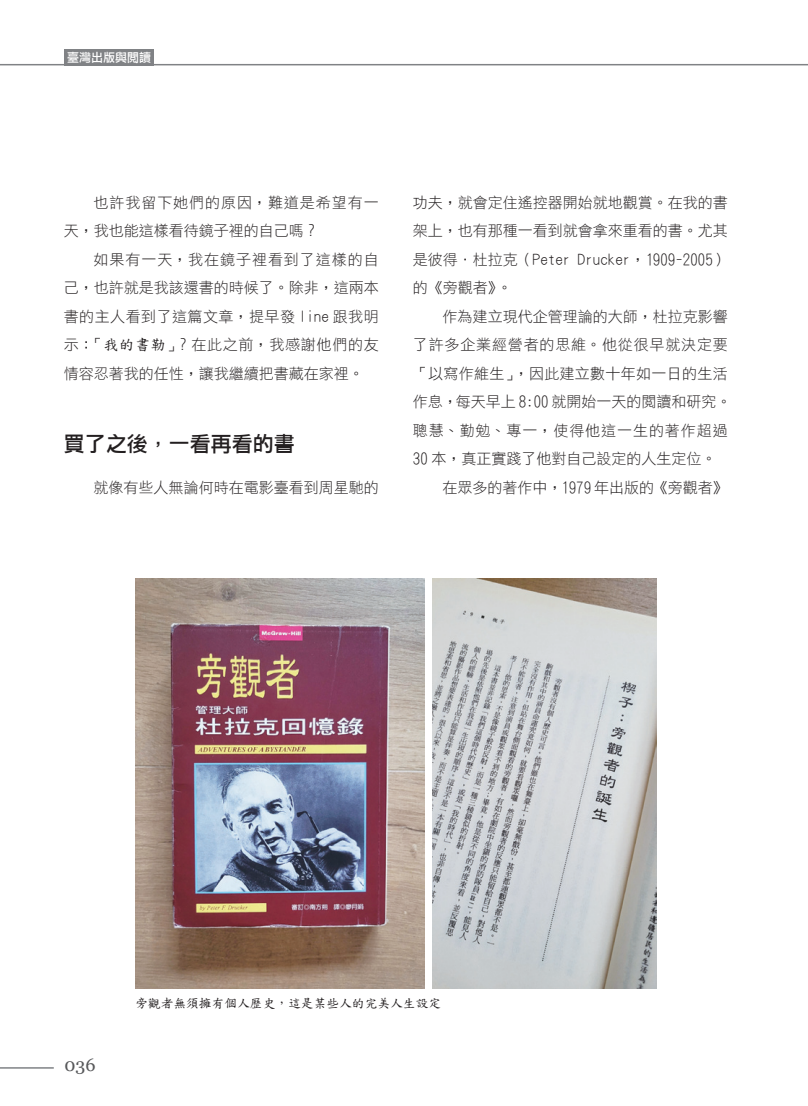
<style>
.page{position:relative;width:808px;height:1106px;background:#fff}
.page>*{position:absolute;margin:0;border:0;box-sizing:border-box;transform-origin:0 0}
.中標{font:21px "DF Li Hei W5 WIN BF";color:#231f20}
.t1{font:18px "Georgia";color:#57585a}
.內文{font:15px/28.5px "DF Li Hei Lt WIN BF";color:#231f20;text-align:justify}
.內文-2{font:15px/28.5px "DF Li Hei Lt WIN BF";letter-spacing:.065em;color:#231f20}
.圖說{font:12.75px "DF Kai Shu SB Estd BF";color:#231f20}
.t2{font:12px "DF Li Hei W5 WINP BF";color:#fff}
.s1{font-family:"DF Kai Shu SB Estd BF"}
</style>
<div class="page">
<div style="left:64px;top:49px;width:90px;height:16px;background:#808285"></div>
<hr style="left:0;top:64px;width:808px;height:1px;background:#808285">
<hr style="left:0;top:1067px;width:54px;height:1px;background:#808285">
<img style="left:135px;top:578px;width:289px;height:410px">
<img style="left:433px;top:578px;width:223px;height:410px">
<p class="t2" style="left:67px;top:51px;width:85px">臺灣出版與閱讀</p>
<p class="內文-2" style="left:64px;top:188px;width:316px;text-indent:30px">也許我留下她們的原因，難道是希望有一天，我也能這樣看待鏡子裡的自己嗎？</p>
<p class="內文" style="left:64px;top:245px;width:317px;text-indent:30px">如果有一天，我在鏡子裡看到了這樣的自己，也許就是我該還書的時候了。除非，這兩本書的主人看到了這篇文章，提早發 line 跟我明示：「<span class="s1">我的書勒</span>」？在此之前，我感謝他們的友情容忍著我的任性，讓我繼續把書藏在家裡。</p>
<p class="中標" style="left:64px;top:433px;width:232px">買了之後，一看再看的書</p>
<p class="內文" style="left:94px;top:473px;width:287px">就像有些人無論何時在電影臺看到周星馳的</p>
<p class="內文" style="left:413px;top:188px;width:316px">功夫，就會定住遙控器開始就地觀賞。在我的書架上，也有那種一看到就會拿來重看的書。尤其是彼得．杜拉克（Peter Drucker，1909-2005）的《旁觀者》。</p>
<p class="內文" style="left:413px;top:302px;width:320px;text-align:left;text-indent:30px">作為建立現代企管理論的大師，杜拉克影響了許多企業經營者的思維。他從很早就決定要「以寫作維生」，因此建立數十年如一日的生活作息，每天早上 8:00 就開始一天的閱讀和研究。聰慧、勤勉、專一，使得他這一生的著作超過<br>30 本，真正實踐了他對自己設定的人生定位。</p>
<p class="內文" style="left:443px;top:473px;width:287px">在眾多的著作中，1979 年出版的《旁觀者》</p>
<p class="t1" style="left:64px;top:1054px;width:33px">036</p>
<p class="圖說" style="left:135px;top:996px;width:308px">旁觀者無須擁有個人歷史，這是某些人的完美人生設定</p>
</div>
